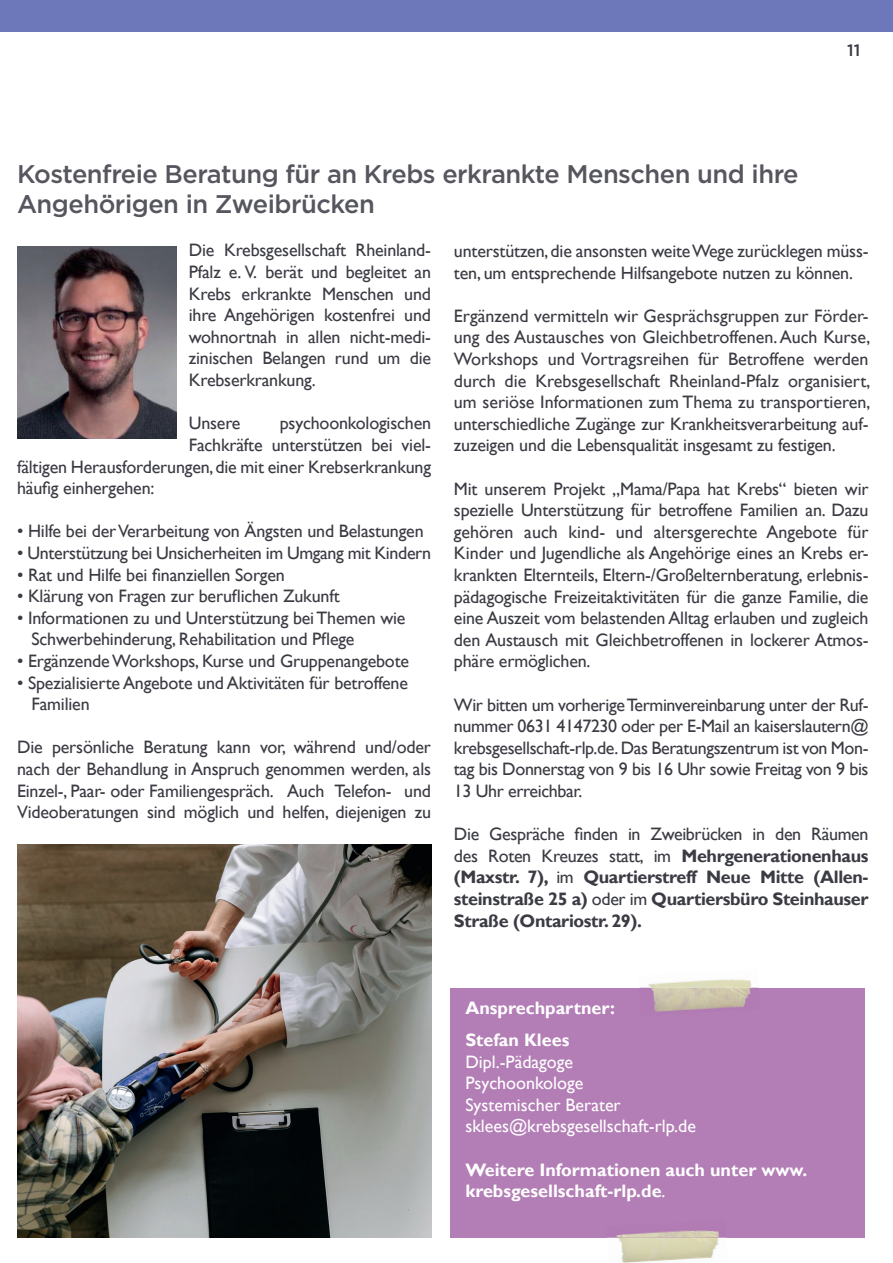
<style>
.page{position:relative;width:893px;height:1263px;background:#fff}
.page>*{position:absolute;margin:0;border:0;box-sizing:border-box;transform-origin:0 0}
.t1{font:500 25.5px/30px "Gotham";letter-spacing:-.02em;color:#55565e}
.t2{font:18px/21.6px "Gill Sans";letter-spacing:-.01em;color:#3a3b43;text-align:justify}
.t3{font:700 18px/21.6px "Gill Sans";letter-spacing:-.02em;color:#3a3b43;text-align:justify}
.t4{font:700 18px/32.1px "Gill Sans";color:#fff}
.t5{font:18px/21.6px "Gill Sans";color:#fff}
.t6{font:500 16.5px "Gotham";color:#3a3b43}
.s1{font-weight:400}
</style>
<div class="page">
<div style="left:0;top:0;width:893px;height:32px;background:#6c78ba"></div>
<div style="left:450px;top:988px;width:415px;height:249px;background:#b37db6"></div>
<img style="left:18px;top:247px;width:158px;height:192px">
<img style="left:639px;top:979px;width:120px;height:33px">
<img style="left:607px;top:1237px;width:121px;height:26px">
<img style="left:616px;top:1230px;width:103px;height:7px">
<img style="left:17px;top:845px;width:415px;height:392px">
<h1 class="t1" style="left:17px;top:158px;width:783px">Kostenfreie Beratung für an Krebs erkrankte Menschen und ihre<br>Angehörigen in Zweibrücken</h1>
<p class="t6" style="left:847px;top:40px;width:15px">11</p>
<p class="t2" style="left:189px;top:240px;width:244px">Die Krebsgesellschaft Rheinland-Pfalz e. V. berät und begleitet an Krebs erkrankte Menschen und ihre Angehörigen kostenfrei und wohnortnah in allen nicht-medi&shy;zinischen Belangen rund um die Krebserkrankung.</p>
<p class="t2" style="left:189px;top:413px;width:53px">Unsere</p>
<p class="t2" style="left:280px;top:413px;width:153px">psychoonkologischen</p>
<p class="t2" style="left:189px;top:434px;width:244px">Fachkräfte unterstützen bei viel-</p>
<p class="t2" style="left:17px;top:456px;width:416px">fältigen Herausforderungen, die mit einer Krebserkrankung</p>
<p class="t2" style="left:17px;top:478px;width:139px">häufig einhergehen:</p>
<p class="t2" style="left:17px;top:521px;width:408px">• Hilfe bei der Verarbeitung von Ängsten und Belastungen</p>
<p class="t2" style="left:17px;top:542px;width:416px">• Unterstützung bei Unsicherheiten im Umgang mit Kindern</p>
<p class="t2" style="left:17px;top:564px;width:269px">• Rat und Hilfe bei finanziellen Sorgen</p>
<p class="t2" style="left:17px;top:586px;width:324px">• Klärung von Fragen zur beruflichen Zukunft</p>
<p class="t2" style="left:31px;top:607px;width:375px;text-indent:-14px">• Informationen zu und Unterstützung bei Themen wie<br>Schwerbehinderung, Rehabilitation und Pflege</p>
<p class="t2" style="left:17px;top:650px;width:394px">• Ergänzende Workshops, Kurse und Gruppenangebote</p>
<p class="t2" style="left:31px;top:672px;width:378px;text-indent:-14px">• Spezialisierte Angebote und Aktivitäten für betroffene<br>Familien</p>
<p class="t2" style="left:17px;top:737px;width:416px">Die persönliche Beratung kann vor, während und/oder nach der Behandlung in Anspruch genommen werden, als Einzel-, Paar- oder Familiengespräch. Auch Telefon- und Videoberatungen sind möglich und helfen, diejenigen zu</p>
<p class="t2" style="left:454px;top:240px;width:416px">unterstützen, die ansonsten weite Wege zurücklegen müss&shy;ten, um entsprechende Hilfsangebote nutzen zu können.</p>
<p class="t2" style="left:454px;top:305px;width:418px">Ergänzend vermitteln wir Gesprächsgruppen zur Förder&shy;ung des Austausches von Gleichbetroffenen. Auch Kurse, Workshops und Vortragsreihen für Betroffene werden durch die Krebsgesellschaft Rheinland-Pfalz organisiert, um seriöse Informationen zum Thema zu transportieren, unterschiedliche Zugänge zur Krankheitsverarbeitung auf&shy;zuzeigen und die Lebensqualität insgesamt zu festigen.</p>
<p class="t2" style="left:454px;top:478px;width:416px">Mit unserem Projekt „Mama/Papa hat Krebs“ bieten wir spezielle Unterstützung für betroffene Familien an. Dazu gehören auch kind- und altersgerechte Angebote für Kinder und Jugendliche als Angehörige eines an Krebs er&shy;krankten Elternteils, Eltern-/Großelternberatung, erlebnis&shy;pädagogische Freizeitaktivitäten für die ganze Familie, die eine Auszeit vom belastenden Alltag erlauben und zugleich den Austausch mit Gleichbetroffenen in lockerer Atmos&shy;phäre ermöglichen.</p>
<p class="t2" style="left:454px;top:694px;width:416px">Wir bitten um vorherige Terminvereinbarung unter der Ruf&shy;nummer 0631 4147230 oder per E-Mail an kaiserslautern@ krebsgesellschaft-rlp.de. Das Beratungszentrum ist von Mon&shy;tag bis Donnerstag von 9 bis 16 Uhr sowie Freitag von 9 bis 13 Uhr erreichbar.</p>
<p class="t3" style="left:454px;top:824px;width:416px"><span class="s1">Die Gespräche finden in Zweibrücken in den Räumen des Roten Kreuzes statt, im</span> Mehrgenerationenhaus (Maxstr. 7), <span class="s1">im</span> Quartierstreff Neue Mitte (Allen&shy;steinstraße 25 a) <span class="s1">oder im</span> Quartiersbüro Steinhauser Straße (Ontariostr. 29).</p>
<p class="t4" style="left:465px;top:992px;width:151px">Ansprechpartner:<br>Stefan Klees</p>
<p class="t5" style="left:465px;top:1051px;width:232px">Dipl.-Pädagoge<br>Psychoonkologe<br>Systemischer Berater sklees@krebsgesellschaft-rlp.de</p>
<p class="t4" style="left:465px;top:1159px;width:343px;line-height:21.6px">Weitere Informationen auch unter www. krebsgesellschaft-rlp.de<span class="s1">.</span></p>
</div>
